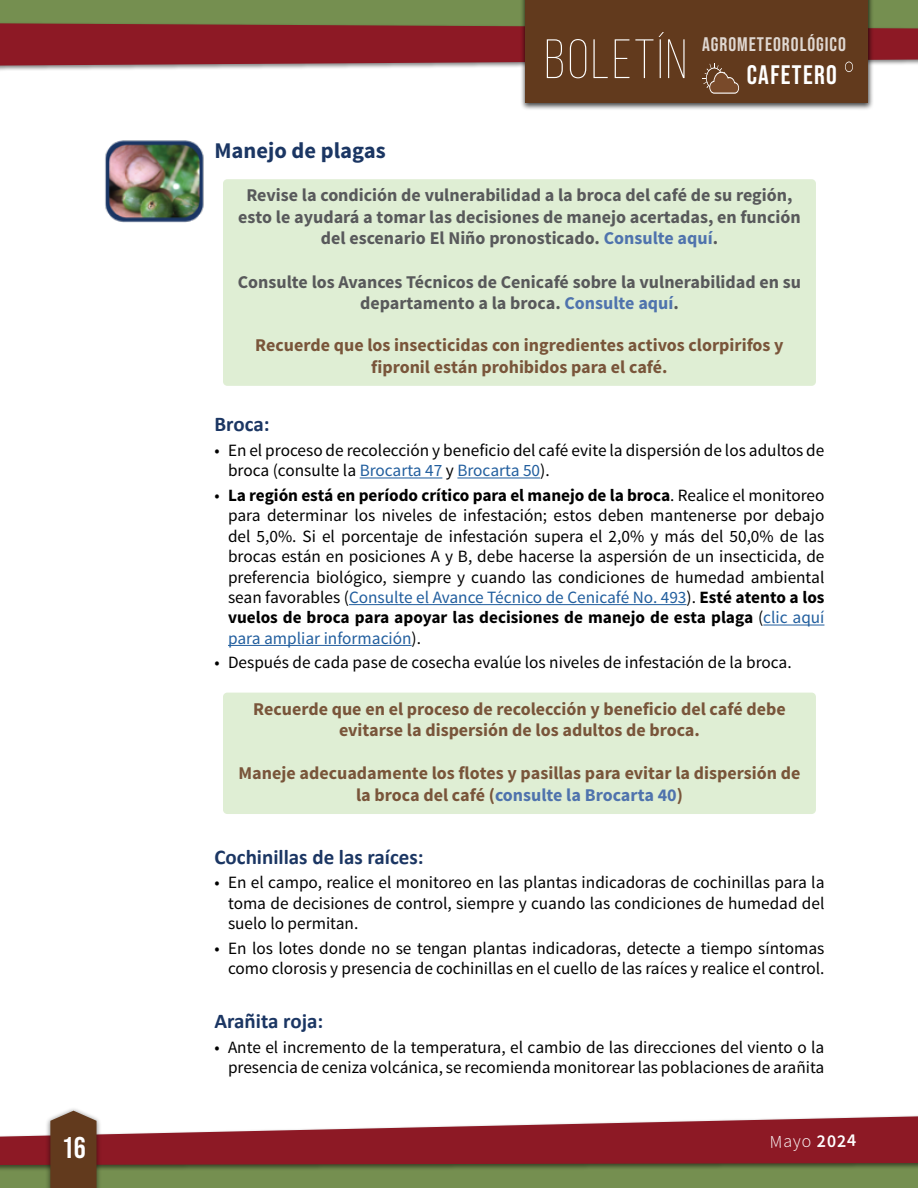
<style>
.page{position:relative;width:918px;height:1188px;background:#fff}
.page>*{position:absolute;margin:0;border:0;box-sizing:border-box;transform-origin:0 0}
.t1{font:300 55.35px "Bebas Neue";letter-spacing:.05em;color:#fff}
.t2{font:30px "Bebas Neue";color:#fff}
.t3{font:26.85px "Bebas Neue";letter-spacing:.05em;color:#fff}
.t4{font:700 22.5px "Source Sans Pro";color:#1b3663}
.t5{font:700 21px "Calibri";color:#1b3663}
.t6{font:19.65px "Bebas Neue";letter-spacing:.05em;color:#fff}
.t7{font:700 18px/21.6px "Source Sans Pro";color:#79553a;text-align:center}
.t8{font:700 18px/21.6px "Source Sans Pro";color:#58595b;text-align:center}
.t9{font:300 18px "Source Sans Pro";color:#fff}
.t10{font:17.25px/20.4px "Source Sans Pro";color:#000;text-align:justify}
.s1{color:#4f73ad}
.s2{color:#215e9e}
.s3{font-weight:700}
.s4{font-weight:600}
</style>
<div class="page">
<div style="left:0;top:1143px;width:918px;height:45px;background:#758f50"></div>
<div style="left:0;top:0;width:918px;height:55px;background:#758f50"></div>
<div style="left:0;top:1114px;width:918px;height:58px;background:#000;opacity:.5"></div>
<svg style="left:0;top:1116px;width:918px;height:49px;fill:#8d1925"></svg>
<div style="left:520px;top:0;width:354px;height:111px;background:#000;opacity:.75"></div>
<div style="left:526px;top:0;width:342px;height:103px;background:#623a1d"></div>
<svg style="left:0;top:23px;width:918px;height:71px"></svg>
<div style="left:45px;top:1107px;width:57px;height:81px;background:#000;opacity:.5"></div>
<svg style="left:50px;top:1111px;width:47px;height:77px;background:#6a452a"></svg>
<div style="left:223px;top:179px;width:593px;height:78px;background:#dfeed4;border-radius:4px"></div>
<div style="left:223px;top:244px;width:593px;height:35px;background:#dfeed4;border-radius:4px"></div>
<div style="left:223px;top:266px;width:593px;height:56px;background:#dfeed4;border-radius:4px"></div>
<div style="left:223px;top:308px;width:593px;height:34px;background:#dfeed4;border-radius:4px"></div>
<div style="left:223px;top:329px;width:593px;height:57px;background:#dfeed4;border-radius:4px"></div>
<hr style="left:360px;top:478px;width:82px;height:1px;background:#215e9e">
<hr style="left:457px;top:478px;width:83px;height:1px;background:#215e9e">
<hr style="left:349px;top:604px;width:338px;height:1px;background:#215e9e">
<hr style="left:763px;top:625px;width:61px;height:1px;background:#215e9e">
<hr style="left:228px;top:645px;width:184px;height:1px;background:#215e9e">
<div style="left:223px;top:693px;width:593px;height:56px;background:#dfeed4;border-radius:4px"></div>
<div style="left:223px;top:736px;width:593px;height:35px;background:#dfeed4;border-radius:4px"></div>
<div style="left:223px;top:757px;width:593px;height:57px;background:#dfeed4;border-radius:4px"></div>
<img style="left:105px;top:140px;width:99px;height:83px">
<h1 class="t1" style="left:545px;top:30px;width:144px">BOLETÍN</h1>
<p class="t6" style="left:702px;top:33px;width:145px">AGROMETEOROLÓGICO</p>
<h3 class="t3" style="left:747px;top:60px;width:92px">CAFETERO</h3>
<h3 class="t4" style="left:215px;top:136px;width:173px">Manejo de plagas</h3>
<p class="t8" style="left:238px;top:185px;width:564px">Revise la condición de vulnerabilidad a la broca del café de su región, esto le ayudará a tomar las decisiones de manejo acertadas, en función del escenario El Niño pronosticado. <span class="s1">Consulte aquí</span>.</p>
<p class="t8" style="left:238px;top:272px;width:565px">Consulte los Avances Técnicos de Cenicafé sobre la vulnerabilidad en su departamento a la broca. <span class="s1">Consulte aquí</span>.</p>
<p class="t7" style="left:255px;top:335px;width:530px">Recuerde que los insecticidas con ingredientes activos clorpirifos y fipronil están prohibidos para el café.</p>
<p class="t5" style="left:215px;top:411px;width:57px">Broca:</p>
<p class="t10" style="left:228px;top:440px;width:598px;text-indent:-14px">• En el proceso de recolección y beneficio del café evite la dispersión de los adultos de broca (consulte la <span class="s2">Brocarta 47</span> y <span class="s2">Brocarta 50</span>).</p>
<p class="t10" style="left:228px;top:485px;width:598px;text-indent:-14px">• <span class="s3">La región está en período crítico para el manejo de la broca</span>. Realice el monitoreo para determinar los niveles de infestación; estos deben mantenerse por debajo del 5,0%. Si el porcentaje de infestación supera el 2,0% y más del 50,0% de las brocas están en posiciones A y B, debe hacerse la aspersión de un insecticida, de preferencia biológico, siempre y cuando las condiciones de humedad ambiental sean favorables (<span class="s2">Consulte el Avance Técnico de Cenicafé No. 493</span>). <span class="s3">Esté atento a los vuelos de broca para apoyar las decisiones de manejo de esta plaga</span> (<span class="s2">clic aquí para ampliar información</span>).</p>
<p class="t10" style="left:215px;top:653px;width:579px">• Después de cada pase de cosecha evalúe los niveles de infestación de la broca.</p>
<p class="t7" style="left:253px;top:698px;width:534px">Recuerde que en el proceso de recolección y beneficio del café debe evitarse la dispersión de los adultos de broca.</p>
<p class="t7" style="left:238px;top:763px;width:563px">Maneje adecuadamente los flotes y pasillas para evitar la dispersión de la broca del café (<span class="s1">consulte la Brocarta 40</span>)</p>
<p class="t5" style="left:215px;top:843px;width:211px">Cochinillas de las raíces:</p>
<p class="t10" style="left:228px;top:873px;width:598px;text-indent:-14px">• En el campo, realice el monitoreo en las plantas indicadoras de cochinillas para la toma de decisiones de control, siempre y cuando las condiciones de humedad del suelo lo permitan.</p>
<p class="t10" style="left:215px;top:938px;width:612px;text-align:right">• En los lotes donde no se tengan plantas indicadoras, detecte a tiempo síntomas como clorosis y presencia de cochinillas en el cuello de las raíces y realice el control.</p>
<p class="t5" style="left:215px;top:1008px;width:110px">Arañita roja:</p>
<p class="t10" style="left:215px;top:1037px;width:611px;text-align:right">• Ante el incremento de la temperatura, el cambio de las direcciones del viento o la presencia de ceniza volcánica, se recomienda monitorear las poblaciones de arañita</p>
<h2 class="t2" style="left:62px;top:1131px;width:25px">16</h2>
<p class="t9" style="left:769px;top:1131px;width:88px;rotate:-1deg">Mayo <span class="s4">2024</span></p>
</div>
